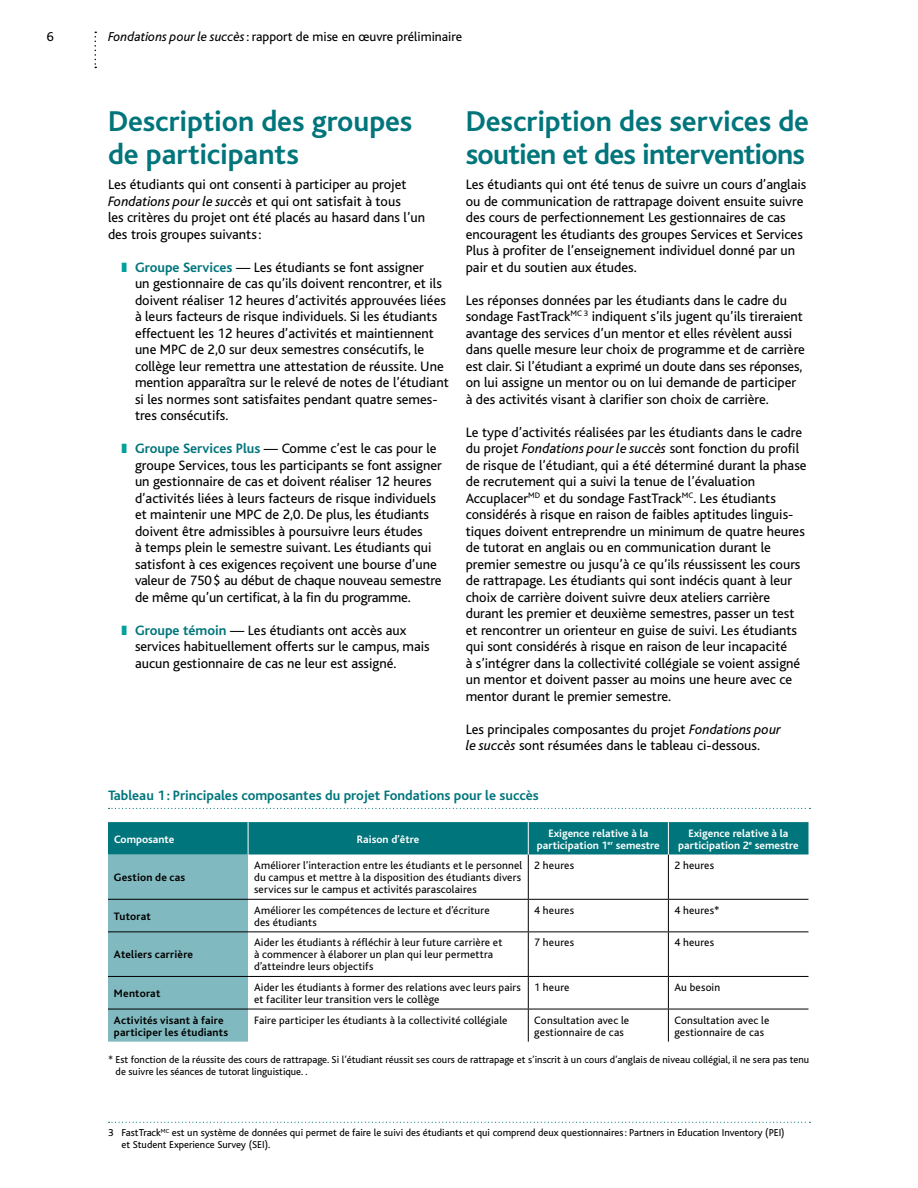
<style>
.page{position:relative;width:918px;height:1188px;background:#fff}
.page>*{position:absolute;margin:0;border:0;box-sizing:border-box;transform-origin:0 0}
.t1{font:700 30px/33px "Bliss";letter-spacing:-.005em;color:#00757b}
.t2{font:14.25px/16.5px "Bliss";color:#000}
.t3{font:700 14.25px "Bliss";color:#00757b}
.t4{font:13.5px "Bliss";color:#000}
.t5{font:11.25px/12px "Bliss";letter-spacing:.015em;color:#000}
.t6{font:700 11.25px/12px "Bliss";color:#fff;text-align:center}
.t7{font:700 11.25px/12px "Bliss";letter-spacing:.015em;color:#000}
.t8{font:10.5px/11.2px "Bliss";color:#000}
.s1{font-style:italic}
.s2{color:#00a09c}
.s3{font-weight:700;color:#00757b}
</style>
<div class="page">
<svg style="left:94px;top:32px;width:2px;height:36px"></svg>
<svg style="left:109px;top:1122px;width:701px;height:1px"></svg>
<svg style="left:109px;top:808px;width:701px;height:1px"></svg>
<svg style="left:108px;top:822px;width:700px;height:220px;background:#45999f"></svg>
<svg style="left:248px;top:855px;width:560px;height:187px"></svg>
<hr style="left:248px;top:822px;width:1px;height:33px;background:#fff">
<hr style="left:528px;top:822px;width:1px;height:33px;background:#fff">
<hr style="left:668px;top:822px;width:1px;height:33px;background:#fff">
<hr style="left:528px;top:855px;width:1px;height:44px;background:#000">
<hr style="left:668px;top:855px;width:1px;height:44px;background:#000">
<hr style="left:248px;top:899px;width:280px;height:1px;background:#000">
<hr style="left:528px;top:899px;width:140px;height:1px;background:#000">
<hr style="left:528px;top:900px;width:1px;height:31px;background:#000">
<hr style="left:668px;top:899px;width:141px;height:1px;background:#000">
<hr style="left:668px;top:900px;width:1px;height:31px;background:#000">
<hr style="left:248px;top:931px;width:280px;height:1px;background:#000">
<hr style="left:528px;top:931px;width:140px;height:1px;background:#000">
<hr style="left:528px;top:932px;width:1px;height:44px;background:#000">
<hr style="left:668px;top:931px;width:141px;height:1px;background:#000">
<hr style="left:668px;top:932px;width:1px;height:44px;background:#000">
<hr style="left:248px;top:976px;width:280px;height:1px;background:#000">
<hr style="left:528px;top:976px;width:140px;height:1px;background:#000">
<hr style="left:528px;top:977px;width:1px;height:32px;background:#000">
<hr style="left:668px;top:976px;width:141px;height:1px;background:#000">
<hr style="left:668px;top:977px;width:1px;height:32px;background:#000">
<hr style="left:248px;top:1009px;width:280px;height:1px;background:#000">
<hr style="left:528px;top:1009px;width:140px;height:1px;background:#000">
<hr style="left:528px;top:1009px;width:1px;height:33px;background:#000">
<hr style="left:668px;top:1009px;width:141px;height:1px;background:#000">
<hr style="left:668px;top:1009px;width:1px;height:33px;background:#000">
<hr style="left:108px;top:899px;width:140px;height:1px;background:#000">
<hr style="left:108px;top:931px;width:140px;height:1px;background:#000">
<hr style="left:108px;top:976px;width:140px;height:1px;background:#000">
<hr style="left:108px;top:1009px;width:140px;height:1px;background:#000">
<p class="t4" style="left:47px;top:29px;width:9px">6</p>
<p class="t4" style="left:108px;top:29px;width:356px"><span class="s1">Fondations pour le succès</span>: rapport de mise en œuvre préliminaire</p>
<h1 class="t1" style="left:108px;top:106px;width:306px">Description des groupes de participants</h1>
<p class="t2" style="left:108px;top:176px;width:319px">Les étudiants qui ont consenti à participer au projet <span class="s1">Fondations pour le succès</span> et qui ont satisfait à tous<br>les critères du projet ont été placés au hasard dans l’un des trois groupes suivants:</p>
<p class="t2" style="left:135px;top:259px;width:315px;text-indent:-13px"><span class="s2">❚</span> <span class="s3">Groupe Services</span> — Les étudiants se font assigner<br>un gestionnaire de cas qu’ils doivent rencontrer, et ils doivent réaliser 12 heures d’activités approuvées liées à leurs facteurs de risque individuels. Si les étudiants effectuent les 12 heures d’activités et maintiennent une MPC de 2,0 sur deux semestres consécutifs, le collège leur remettra une attestation de réussite. Une mention apparaîtra sur le relevé de notes de l’étudiant si les normes sont satisfaites pendant quatre semes&shy;tres consécutifs.</p>
<p class="t2" style="left:135px;top:440px;width:308px;text-indent:-13px"><span class="s2">❚</span> <span class="s3">Groupe Services Plus</span> — Comme c’est le cas pour le groupe Services, tous les participants se font assigner un gestionnaire de cas et doivent réaliser 12 heures d’activités liées à leurs facteurs de risque individuels et maintenir une MPC de 2,0. De plus, les étudiants doivent être admissibles à poursuivre leurs études<br>à temps plein le semestre suivant. Les étudiants qui satisfont à ces exigences reçoivent une bourse d’une valeur de 750$ au début de chaque nouveau semestre de même qu’un certificat, à la fin du programme.</p>
<p class="t2" style="left:135px;top:622px;width:296px;text-indent:-13px"><span class="s2">❚</span> <span class="s3">Groupe témoin</span> — Les étudiants ont accès aux services habituellement offerts sur le campus, mais aucun gestionnaire de cas ne leur est assigné.</p>
<h1 class="t1" style="left:466px;top:106px;width:345px">Description des services de soutien et des interventions</h1>
<p class="t2" style="left:466px;top:176px;width:342px">Les étudiants qui ont été tenus de suivre un cours d’anglais ou de communication de rattrapage doivent ensuite suivre des cours de perfectionnement Les gestionnaires de cas encouragent les étudiants des groupes Services et Services Plus à profiter de l’enseignement individuel donné par un pair et du soutien aux études.</p>
<p class="t2" style="left:466px;top:292px;width:341px">Les réponses données par les étudiants dans le cadre du sondage FastTrack<sup>MC</sup> <sup>3</sup> indiquent s’ils jugent qu’ils tireraient avantage des services d’un mentor et elles révèlent aussi dans quelle mesure leur choix de programme et de carrière est clair. Si l’étudiant a exprimé un doute dans ses réponses, on lui assigne un mentor ou on lui demande de participer à des activités visant à clarifier son choix de carrière.</p>
<p class="t2" style="left:466px;top:424px;width:342px">Le type d’activités réalisées par les étudiants dans le cadre du projet <span class="s1">Fondations pour le succès</span> sont fonction du profil de risque de l’étudiant, qui a été déterminé durant la phase de recrutement qui a suivi la tenue de l’évaluation Accuplacer<sup>MD</sup> et du sondage FastTrack<sup>MC</sup>. Les étudiants considérés à risque en raison de faibles aptitudes linguis&shy;tiques doivent entreprendre un minimum de quatre heures de tutorat en anglais ou en communication durant le premier semestre ou jusqu’à ce qu’ils réussissent les cours de rattrapage. Les étudiants qui sont indécis quant à leur choix de carrière doivent suivre deux ateliers carrière durant les premier et deuxième semestres, passer un test et rencontrer un orienteur en guise de suivi. Les étudiants qui sont considérés à risque en raison de leur incapacité<br>à s’intégrer dans la collectivité collégiale se voient assigné un mentor et doivent passer au moins une heure avec ce mentor durant le premier semestre.</p>
<p class="t2" style="left:466px;top:721px;width:317px">Les principales composantes du projet <span class="s1">Fondations pour le succès</span> sont résumées dans le tableau ci-dessous.</p>
<p class="t3" style="left:108px;top:788px;width:432px">Tableau 1: Principales composantes du projet Fondations pour le succès</p>
<p class="t6" style="left:114px;top:833px;width:62px">Composante</p>
<p class="t6" style="left:357px;top:833px;width:64px">Raison d’être</p>
<p class="t6" style="left:537px;top:827px;width:124px">Exigence relative à la participation 1<sup>er</sup> semestre</p>
<p class="t6" style="left:678px;top:827px;width:122px">Exigence relative à la participation 2<sup>e</sup> semestre</p>
<p class="t7" style="left:114px;top:872px;width:73px">Gestion de cas</p>
<p class="t5" style="left:254px;top:860px;width:270px;text-align:justify">Améliorer l’interaction entre les étudiants et le personnel du campus et mettre à la disposition des étudiants divers services sur le campus et activités parascolaires</p>
<p class="t5" style="left:534px;top:860px;width:41px">2 heures</p>
<p class="t5" style="left:674px;top:860px;width:41px">2 heures</p>
<p class="t7" style="left:114px;top:910px;width:38px">Tutorat</p>
<p class="t5" style="left:254px;top:904px;width:237px">Améliorer les compétences de lecture et d’écriture des étudiants</p>
<p class="t5" style="left:534px;top:904px;width:41px">4 heures</p>
<p class="t5" style="left:674px;top:904px;width:47px">4 heures*</p>
<p class="t7" style="left:114px;top:949px;width:81px">Ateliers carrière</p>
<p class="t5" style="left:254px;top:937px;width:250px">Aider les étudiants à réfléchir à leur future carrière et à commencer à élaborer un plan qui leur permettra d’atteindre leurs objectifs</p>
<p class="t5" style="left:534px;top:937px;width:41px">7 heures</p>
<p class="t5" style="left:674px;top:937px;width:41px">4 heures</p>
<p class="t7" style="left:114px;top:988px;width:48px">Mentorat</p>
<p class="t5" style="left:254px;top:982px;width:268px">Aider les étudiants à former des relations avec leurs pairs et faciliter leur transition vers le collège</p>
<p class="t5" style="left:534px;top:982px;width:37px">1 heure</p>
<p class="t5" style="left:674px;top:982px;width:47px">Au besoin</p>
<p class="t7" style="left:114px;top:1014px;width:116px">Activités visant à faire participer les étudiants</p>
<p class="t5" style="left:254px;top:1014px;width:255px">Faire participer les étudiants à la collectivité collégiale</p>
<p class="t5" style="left:534px;top:1014px;width:96px">Consultation avec le gestionnaire de cas</p>
<p class="t5" style="left:674px;top:1014px;width:96px">Consultation avec le gestionnaire de cas</p>
<p class="t8" style="left:116px;top:1055px;width:695px;text-indent:-8px">* Est fonction de la réussite des cours de rattrapage. Si l’étudiant réussit ses cours de rattrapage et s’inscrit à un cours d’anglais de niveau collégial, il ne sera pas tenu de suivre les séances de tutorat linguistique. .</p>
<p class="t8" style="left:122px;top:1127px;width:665px;text-indent:-14px">3 FastTrack<sup>MC</sup> est un système de données qui permet de faire le suivi des étudiants et qui comprend deux questionnaires: Partners in Education Inventory (PEI) et Student Experience Survey (SEI).</p>
</div>
